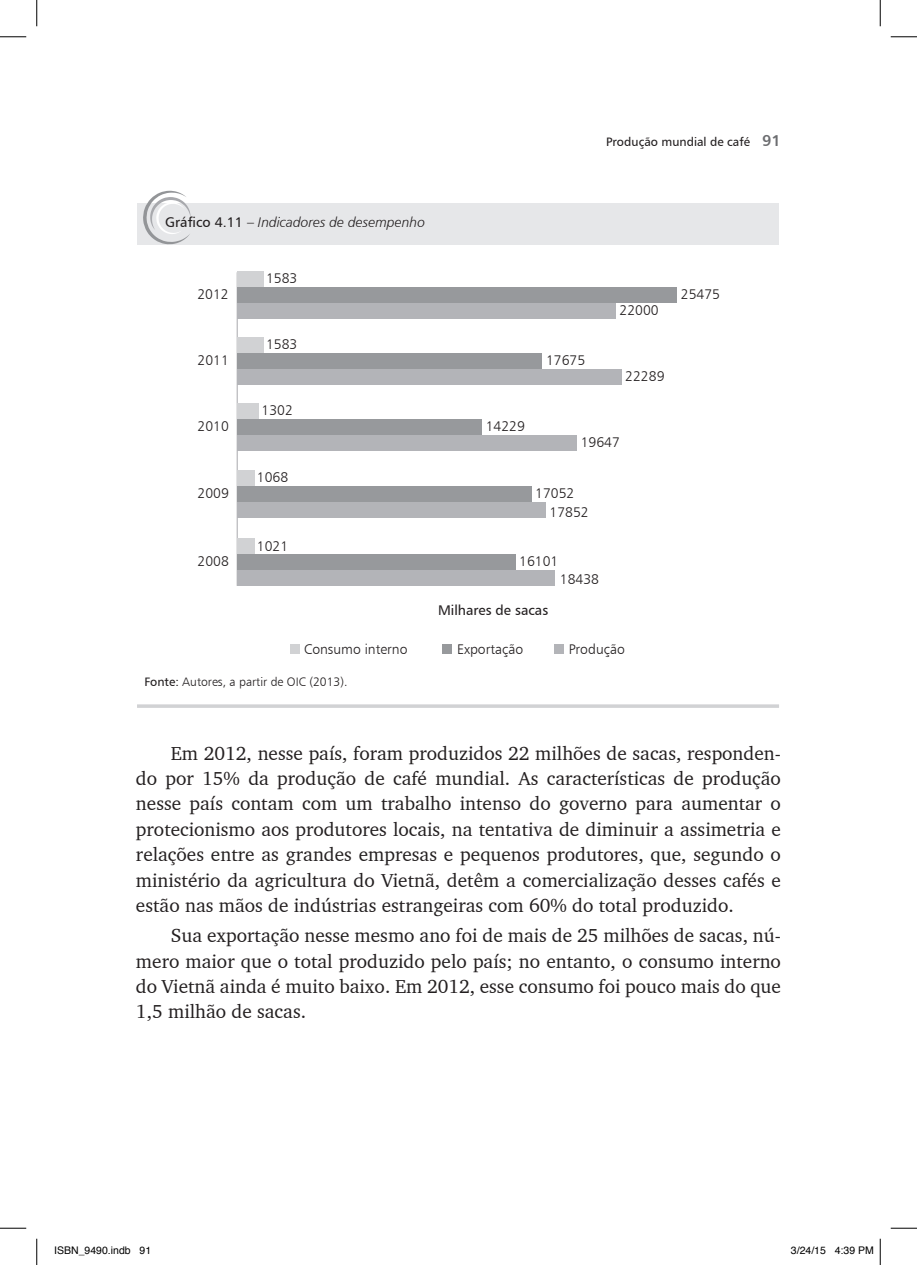
<style>
.page{position:relative;width:917px;height:1265px;background:#fff}
.page>*{position:absolute;margin:0;border:0;box-sizing:border-box;transform-origin:0 0}
.t1{font:19.25px/25.4px "Charter BT";color:#231f20;text-align:justify}
.t2{font:14px "Humanist 777 BT Light B";color:#231f20}
.t3{font:14px "Humanist 777 BT Light Italic B";color:#231f20}
.t4{font:14px "Humanist 777 BT Roman B";color:#231f20}
.t5{font:12.25px "Humanist 777 BT Light B";color:#231f20}
.t6{font:12.25px "Humanist 777 BT Roman B";color:#231f20}
.t7{font:10.5px "Helvetica";color:#000}
.s1{font-family:"Humanist 777 BT Bold B";font-size:15.75px;color:#6c6d70}
.s2{font-family:"Humanist 777 BT Roman B"}
.s3{font-family:"Humanist 777 BT Light B"}
</style>
<div class="page">
<div style="left:137px;top:203px;width:642px;height:41px;background:#e6e7e9"></div>
<svg style="left:143px;top:191px;width:48px;height:53px"></svg>
<hr style="left:137px;top:704px;width:642px;height:3px;background:#d1d2d4">
<hr style="left:237px;top:272px;width:1px;height:313px;background:#a8a9ad">
<div style="left:554px;top:644px;width:10px;height:9px;background:#b3b4b8"></div>
<div style="left:443px;top:644px;width:9px;height:9px;background:#97999c"></div>
<div style="left:290px;top:644px;width:9px;height:9px;background:#d1d2d4"></div>
<div style="left:237px;top:303px;width:379px;height:16px;background:#b3b4b8"></div>
<div style="left:237px;top:435px;width:340px;height:16px;background:#b3b4b8"></div>
<div style="left:237px;top:369px;width:384px;height:15px;background:#b3b4b8"></div>
<div style="left:237px;top:287px;width:440px;height:16px;background:#97999c"></div>
<div style="left:237px;top:553px;width:278px;height:16px;background:#97999c"></div>
<div style="left:237px;top:486px;width:294px;height:16px;background:#97999c"></div>
<div style="left:237px;top:419px;width:245px;height:16px;background:#97999c"></div>
<div style="left:237px;top:353px;width:305px;height:16px;background:#97999c"></div>
<div style="left:237px;top:337px;width:26px;height:16px;background:#d1d2d4"></div>
<div style="left:237px;top:271px;width:26px;height:16px;background:#d1d2d4"></div>
<div style="left:237px;top:537px;width:17px;height:16px;background:#d1d2d4"></div>
<div style="left:237px;top:470px;width:18px;height:16px;background:#d1d2d4"></div>
<div style="left:237px;top:403px;width:22px;height:16px;background:#d1d2d4"></div>
<div style="left:237px;top:502px;width:309px;height:16px;background:#b3b4b8"></div>
<div style="left:237px;top:569px;width:318px;height:16px;background:#b3b4b8"></div>
<svg style="left:0;top:36px;width:26px;height:1px"></svg>
<svg style="left:891px;top:36px;width:26px;height:1px"></svg>
<svg style="left:0;top:1227px;width:26px;height:1px"></svg>
<svg style="left:891px;top:1227px;width:26px;height:1px"></svg>
<svg style="left:36px;top:0;width:1px;height:26px"></svg>
<svg style="left:36px;top:1238px;width:1px;height:26px"></svg>
<svg style="left:880px;top:0;width:1px;height:26px"></svg>
<svg style="left:880px;top:1238px;width:1px;height:26px"></svg>
<p class="t6" style="left:606px;top:134px;width:176px">Produção mundial de café <span class="s1">91</span></p>
<p class="t3" style="left:165px;top:214px;width:261px"><span class="s2">Gráfico 4.11</span> <span class="s3">–</span> Indicadores de desempenho</p>
<p class="t2" style="left:266px;top:270px;width:33px">1583</p>
<p class="t2" style="left:197px;top:286px;width:33px">2012</p>
<p class="t2" style="left:620px;top:302px;width:41px">22000</p>
<p class="t2" style="left:266px;top:335px;width:33px">1583</p>
<p class="t2" style="left:198px;top:351px;width:33px">2011</p>
<p class="t2" style="left:546px;top:351px;width:41px">17675</p>
<p class="t2" style="left:625px;top:367px;width:41px">22289</p>
<p class="t2" style="left:262px;top:401px;width:33px">1302</p>
<p class="t2" style="left:198px;top:417px;width:33px">2010</p>
<p class="t2" style="left:486px;top:417px;width:41px">14229</p>
<p class="t2" style="left:581px;top:433px;width:41px">19647</p>
<p class="t2" style="left:257px;top:469px;width:33px">1068</p>
<p class="t2" style="left:198px;top:485px;width:33px">2009</p>
<p class="t2" style="left:535px;top:485px;width:41px">17052</p>
<p class="t2" style="left:550px;top:503px;width:41px">17852</p>
<p class="t2" style="left:257px;top:537px;width:33px">1021</p>
<p class="t2" style="left:198px;top:552px;width:33px">2008</p>
<p class="t2" style="left:519px;top:552px;width:41px">16101</p>
<p class="t2" style="left:560px;top:570px;width:41px">18438</p>
<p class="t4" style="left:438px;top:601px;width:112px">Milhares de sacas</p>
<p class="t2" style="left:681px;top:286px;width:41px">25475</p>
<p class="t2" style="left:304px;top:640px;width:105px">Consumo interno</p>
<p class="t2" style="left:457px;top:640px;width:68px">Exportação</p>
<p class="t2" style="left:569px;top:640px;width:58px">Produção</p>
<p class="t5" style="left:145px;top:673px;width:204px"><span class="s2">Fonte:</span> Autores, a partir de OIC (2013).</p>
<p class="t1" style="left:136px;top:739px;width:646px;text-indent:35px">Em 2012, nesse país, foram produzidos 22 milhões de sacas, responden&shy;do por 15% da produção de café mundial. As características de produção nesse país contam com um trabalho intenso do governo para aumentar o protecionismo aos produtores locais, na tentativa de diminuir a assimetria e relações entre as grandes empresas e pequenos produtores, que, segundo o ministério da agricultura do Vietnã, detêm a comercialização desses cafés e estão nas mãos de indústrias estrangeiras com 60% do total produzido.</p>
<p class="t1" style="left:136px;top:922px;width:646px;text-indent:35px">Sua exportação nesse mesmo ano foi de mais de 25 milhões de sacas, nú&shy;mero maior que o total produzido pelo país; no entanto, o consumo interno do Vietnã ainda é muito baixo. Em 2012, esse consumo foi pouco mais do que 1,5 milhão de sacas.</p>
<p class="t7" style="left:54px;top:1242px;width:98px">ISBN_9490.indb 91</p>
<p class="t7" style="left:791px;top:1242px;width:84px">3/24/15 4:39 PM</p>
</div>
